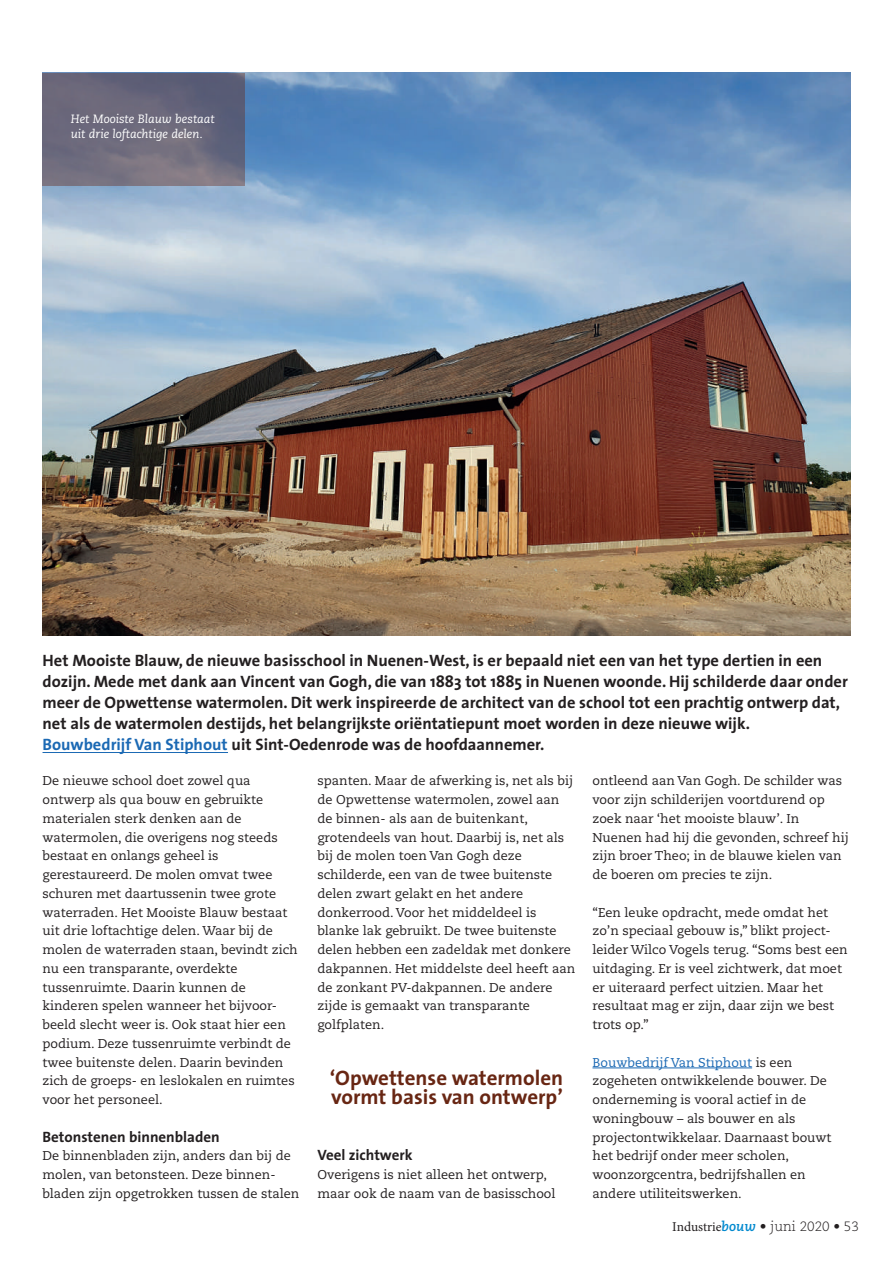
<style>
.page{position:relative;width:893px;height:1263px;background:#fff}
.page>*{position:absolute;margin:0;border:0;box-sizing:border-box;transform-origin:0 0}
.t1{font:700 21px/18.8px "The Sans";color:#682613}
.t2{font:700 16.5px/21px "The Sans";color:#231f20}
.t3{font:700 15px "The Sans";color:#231f20}
.t4{font:300 13.5px "Caecilia";color:#231f20}
.t5{font:12.75px/18.8px "Caecilia";color:#231f20}
.t6{font:italic 12px/14.4px "Caecilia";color:#fff}
.s1{color:#1b69b4}
.s2{font-family:"Minion Pro";font-weight:400}
.s3{font-weight:700;font-style:italic;color:#0089cf}
</style>
<div class="page">
<hr style="left:43px;top:752px;width:185px;height:1px;background:#1b69b4">
<img style="left:43px;top:73px;width:807px;height:562px">
<svg style="left:43px;top:73px;width:202px;height:112px;background:#6b697c"></svg>
<hr style="left:592px;top:1067px;width:160px;height:1px;background:#1b69b4">
<p class="t6" style="left:71px;top:112px;width:146px">Het Mooiste Blauw bestaat uit drie loftachtige delen.</p>
<p class="t2" style="left:43px;top:649px;width:807px">Het Mooiste Blauw, de nieuwe basisschool in Nuenen-West, is er bepaald niet een van het type dertien in een dozijn. Mede met dank aan Vincent van Gogh, die van 1883 tot 1885 in Nuenen woonde. Hij schilderde daar onder meer de Opwettense watermolen. Dit werk inspireerde de architect van de school tot een prachtig ontwerp dat, net als de watermolen destijds, het belangrijkste oriëntatiepunt moet worden in deze nieuwe wijk.<br><span class="s1">Bouwbedrijf Van Stiphout</span> uit Sint-Oedenrode was de hoofdaannemer.</p>
<p class="t5" style="left:43px;top:772px;width:257px">De nieuwe school doet zowel qua ontwerp als qua bouw en gebruikte materialen sterk denken aan de watermolen, die overigens nog steeds bestaat en onlangs geheel is gerestaureerd. De molen omvat twee schuren met daartussenin twee grote waterraden. Het Mooiste Blauw bestaat uit drie loftachtige delen. Waar bij de molen de waterraden staan, bevindt zich nu een transparante, overdekte tussenruimte. Daarin kunnen de kinderen spelen wanneer het bijvoor&shy;beeld slecht weer is. Ook staat hier een podium. Deze tussenruimte verbindt de twee buitenste delen. Daarin bevinden zich de groeps- en leslokalen en ruimtes voor het personeel.</p>
<p class="t3" style="left:43px;top:1124px;width:179px">Betonstenen binnenbladen</p>
<p class="t5" style="left:43px;top:1147px;width:258px">De binnenbladen zijn, anders dan bij de molen, van betonsteen. Deze binnen&shy;bladen zijn opgetrokken tussen de stalen</p>
<p class="t5" style="left:317px;top:772px;width:259px">spanten. Maar de afwerking is, net als bij de Opwettense watermolen, zowel aan de binnen- als aan de buitenkant, grotendeels van hout. Daarbij is, net als bij de molen toen Van Gogh deze schilderde, een van de twee buitenste delen zwart gelakt en het andere donkerrood. Voor het middeldeel is blanke lak gebruikt. De twee buitenste delen hebben een zadeldak met donkere dakpannen. Het middelste deel heeft aan de zonkant PV-dakpannen. De andere zijde is gemaakt van transparante golfplaten.</p>
<h1 class="t1" style="left:330px;top:1068px;width:235px">‘Opwettense watermolen vormt basis van ontwerp’</h1>
<p class="t3" style="left:317px;top:1143px;width:97px">Veel zichtwerk</p>
<p class="t5" style="left:317px;top:1165px;width:239px">Overigens is niet alleen het ontwerp, maar ook de naam van de basisschool</p>
<p class="t5" style="left:592px;top:772px;width:258px">ontleend aan Van Gogh. De schilder was voor zijn schilderijen voortdurend op zoek naar ‘het mooiste blauw’. In Nuenen had hij die gevonden, schreef hij zijn broer Theo; in de blauwe kielen van de boeren om precies te zijn.</p>
<p class="t5" style="left:592px;top:903px;width:257px">“Een leuke opdracht, mede omdat het zo’n speciaal gebouw is,” blikt project&shy;leider Wilco Vogels terug. “Soms best een uitdaging. Er is veel zichtwerk, dat moet er uiteraard perfect uitzien. Maar het resultaat mag er zijn, daar zijn we best trots op.”</p>
<p class="t5" style="left:592px;top:1053px;width:241px"><span class="s1">Bouwbedrijf Van Stiphout</span> is een zogeheten ontwikkelende bouwer. De onderneming is vooral actief in de woningbouw – als bouwer en als projectontwikkelaar. Daarnaast bouwt het bedrijf onder meer scholen, woonzorgcentra, bedrijfshallen en andere utiliteitswerken.</p>
<p class="t4" style="left:672px;top:1218px;width:188px"><span class="s2">Industrie</span><span class="s3">bouw</span> • juni 2020 • 53</p>
</div>
